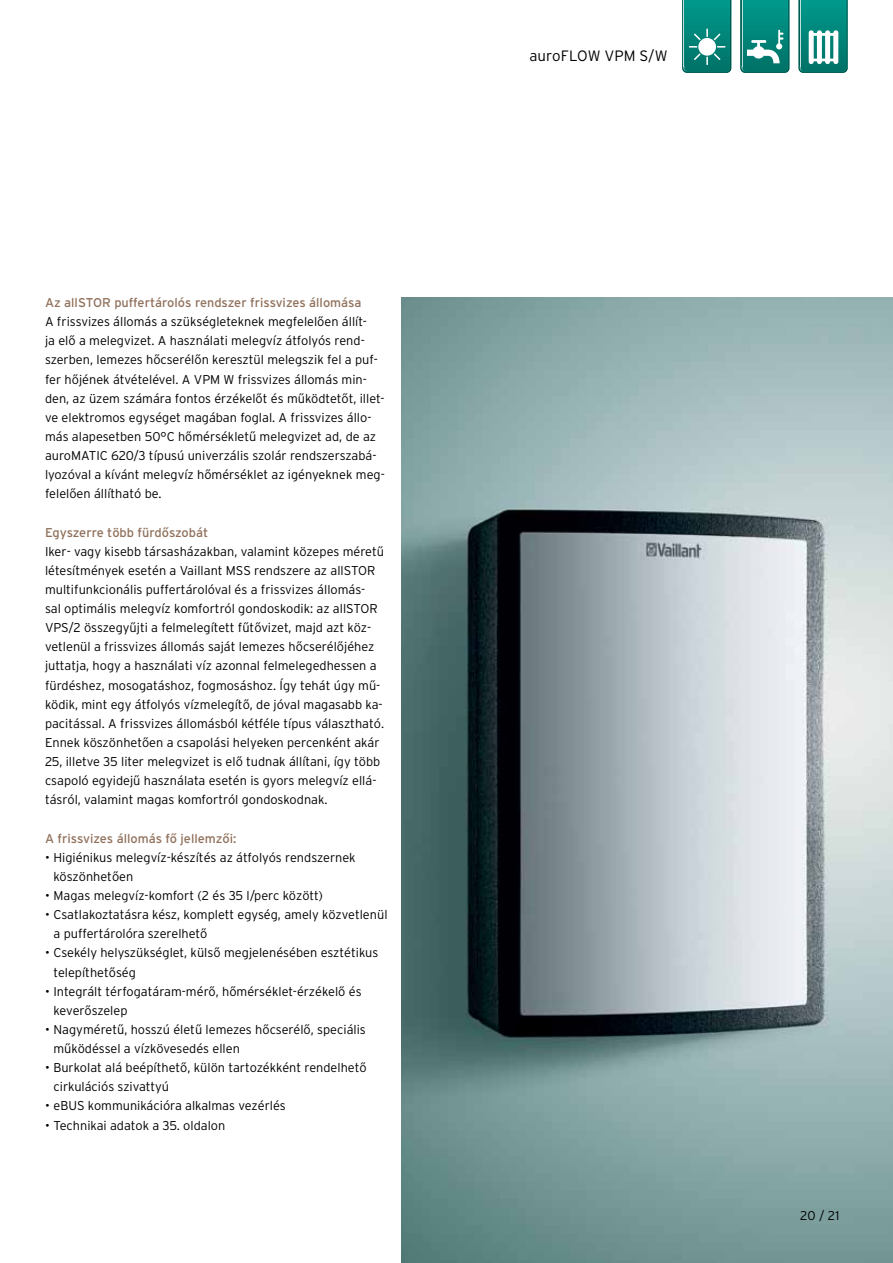
<style>
.page{position:relative;width:893px;height:1263px;background:#fff}
.page>*{position:absolute;margin:0;border:0;box-sizing:border-box;transform-origin:0 0}
.t1{font:300 15px "Interstate OT";letter-spacing:.005em;color:#000}
.t2{font:300 12.75px/19.2px "Interstate OT";color:#000}
.t3{font:12.75px "Interstate OT";color:#90705b}
</style>
<div class="page">
<img style="left:402px;top:297px;width:491px;height:966px">
<svg style="left:799px;top:0;width:49px;height:73px"></svg>
<svg style="left:740px;top:0;width:49px;height:73px;background:#219389"></svg>
<svg style="left:682px;top:0;width:49px;height:73px;background:#1d9187"></svg>
<p class="t3" style="left:45px;top:295px;width:318px">Az allSTOR puffertárolós rendszer frissvizes állomása</p>
<p class="t2" style="left:45px;top:312px;width:341px">A frissvizes állomás a szükségleteknek megfelelően állít-<br>ja elő a melegvizet. A használati melegvíz átfolyós rend&shy;szerben, lemezes hőcserélőn keresztül melegszik fel a puf&shy;fer hőjének átvételével. A VPM W frissvizes állomás min&shy;den, az üzem számára fontos érzékelőt és működtetőt, illet&shy;ve elektromos egységet magában foglal. A frissvizes állo&shy;más alapesetben 50°C hőmérsékletű melegvizet ad, de az auroMATIC 620/3 típusú univerzális szolár rendszerszabá&shy;lyozóval a kívánt melegvíz hőmérséklet az igényeknek meg&shy;felelően állítható be.</p>
<p class="t3" style="left:45px;top:525px;width:165px">Egyszerre több fürdőszobát</p>
<p class="t2" style="left:45px;top:541px;width:341px">Iker- vagy kisebb társasházakban, valamint közepes méretű létesítmények esetén a Vaillant MSS rendszere az allSTOR multifunkcionális puffertárolóval és a frissvizes állomás&shy;sal optimális melegvíz komfortról gondoskodik: az allSTOR VPS/2 összegyűjti a felmelegített fűtővizet, majd azt köz&shy;vetlenül a frissvizes állomás saját lemezes hőcserélőjéhez juttatja, hogy a használati víz azonnal felmelegedhessen a fürdéshez, mosogatáshoz, fogmosáshoz. Így tehát úgy mű&shy;ködik, mint egy átfolyós vízmelegítő, de jóval magasabb ka&shy;pacitással. A frissvizes állomásból kétféle típus választható.<br>Ennek köszönhetően a csapolási helyeken percenként akár 25, illetve 35 liter melegvizet is elő tudnak állítani, így több csapoló egyidejű használata esetén is gyors melegvíz ellá&shy;tásról, valamint magas komfortról gondoskodnak.</p>
<p class="t3" style="left:45px;top:831px;width:193px">A frissvizes állomás fő jellemzői:</p>
<p class="t2" style="left:54px;top:847px;width:304px;text-indent:-9px">• Higiénikus melegvíz-készítés az átfolyós rendszernek köszönhetően</p>
<p class="t2" style="left:45px;top:886px;width:280px">• Magas melegvíz-komfort (2 és 35 l/perc között)</p>
<p class="t2" style="left:54px;top:905px;width:335px;text-indent:-9px">• Csatlakoztatásra kész, komplett egység, amely közvetlenül a puffertárolóra szerelhető</p>
<p class="t2" style="left:54px;top:943px;width:326px;text-indent:-9px">• Csekély helyszükséglet, külső megjelenésében esztétikus telepíthetőség</p>
<p class="t2" style="left:54px;top:981px;width:310px;text-indent:-9px">• Integrált térfogatáram-mérő, hőmérséklet-érzékelő és keverőszelep</p>
<p class="t2" style="left:54px;top:1020px;width:314px;text-indent:-9px">• Nagyméretű, hosszú életű lemezes hőcserélő, speciális működéssel a vízkövesedés ellen</p>
<p class="t2" style="left:54px;top:1058px;width:315px;text-indent:-9px">• Burkolat alá beépíthető, külön tartozékként rendelhető cirkulációs szivattyú</p>
<p class="t2" style="left:45px;top:1096px;width:242px">• eBUS kommunikációra alkalmas vezérlés</p>
<p class="t2" style="left:45px;top:1115px;width:182px">• Technikai adatok a 35. oldalon</p>
<p class="t1" style="left:529px;top:47px;width:140px">auroFLOW VPM S/W</p>
<p class="t2" style="left:800px;top:1206px;width:41px">20 / 21</p>
</div>
